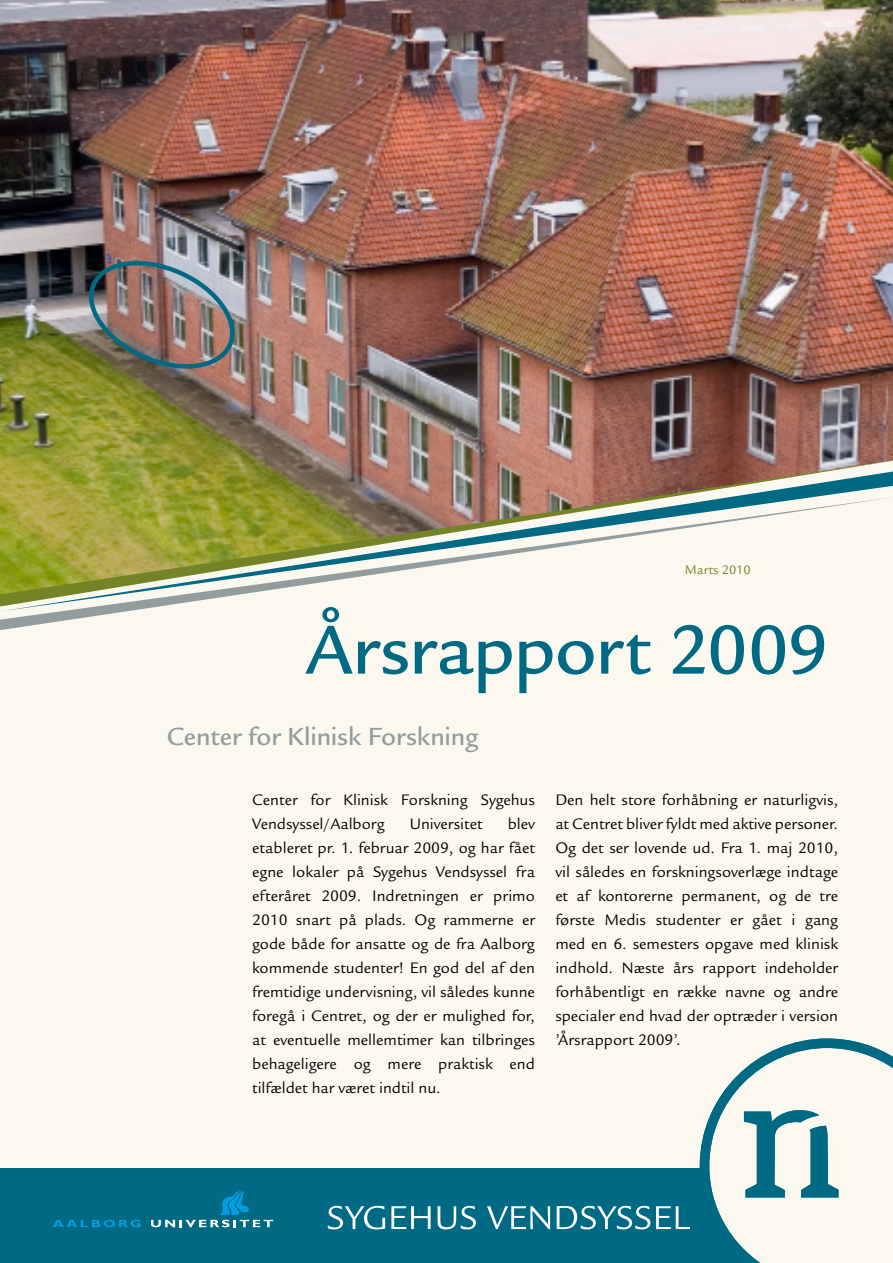
<style>
.page{position:relative;width:893px;height:1263px;background:#fff}
.page>*{position:absolute;margin:0;border:0;box-sizing:border-box;transform-origin:0 0}
.t1{font:500 75.45px "Legacy Sans ITC Std";letter-spacing:-.01em;color:#006983}
.t2{font:500 27px "Legacy Sans ITC Std";letter-spacing:-.005em;color:#949d9e}
.t3{font:16.5px/24px "Legacy Sans ITC Std";color:#000;text-align:justify}
.t4{font:13.5px "Legacy Sans ITC Std";color:#738325}
</style>
<div class="page">
<div style="left:0;top:630px;width:893px;height:538px;background:#fbf8ef"></div>
<img style="left:0;top:0;width:893px;height:461px">
<img style="left:0;top:461px;width:893px;height:10px">
<img style="left:0;top:471px;width:893px;height:26px">
<svg style="left:0;top:497px;width:893px;height:133px;fill:#fbf8ef"></svg>
<img style="left:77px;top:250px;width:169px;height:123px">
<div style="left:0;top:1168px;width:706px;height:95px;background:#006983"></div>
<svg style="left:700px;top:1038px;width:193px;height:225px"></svg>
<svg style="left:328px;top:1206px;width:57px;height:23px"></svg>
<svg style="left:391px;top:1206px;width:40px;height:23px"></svg>
<svg style="left:438px;top:1206px;width:38px;height:23px"></svg>
<svg style="left:487px;top:1206px;width:63px;height:23px"></svg>
<svg style="left:557px;top:1206px;width:93px;height:23px"></svg>
<svg style="left:656px;top:1206px;width:34px;height:23px"></svg>
<svg style="left:53px;top:1220px;width:88px;height:7px"></svg>
<svg style="left:151px;top:1190px;width:122px;height:37px"></svg>
<p class="t4" style="left:685px;top:562px;width:67px">Marts 2010</p>
<h1 class="t1" style="left:305px;top:607px;width:525px">Årsrapport 2009</h1>
<h2 class="t2" style="left:167px;top:721px;width:313px">Center for Klinisk Forskning</h2>
<p class="t3" style="left:252px;top:787px;width:284px">Center for Klinisk Forskning Sygehus<br>Vendsyssel/Aalborg</p>
<p class="t3" style="left:252px;top:811px;width:284px;text-indent:256px">blev etableret pr. 1. februar 2009, og har fået egne lokaler på Sygehus Vendsyssel fra efteråret 2009. Indretningen er primo 2010 snart på plads. Og rammerne er gode både for ansatte og de fra Aalborg kommende studenter! En god del af den fremtidige undervisning, vil således kunne foregå i Centret, og der er mulighed for, at eventuelle mellemtimer kan tilbringes behageligere og mere praktisk end tilfældet har været indtil nu.</p>
<p class="t3" style="left:410px;top:811px;width:74px">Universitet</p>
<p class="t3" style="left:555px;top:787px;width:284px">Den helt store forhåbning er naturligvis, at Centret bliver fyldt med aktive personer.<br>Og det ser lovende ud. Fra 1. maj 2010, vil således en forskningsoverlæge indtage et af kontorerne permanent, og de tre første Medis studenter er gået i gang med en 6. semesters opgave med klinisk indhold. Næste års rapport indeholder forhåbentligt en række navne og andre specialer end hvad der optræder i version ’Årsrapport 2009’.</p>
</div>
